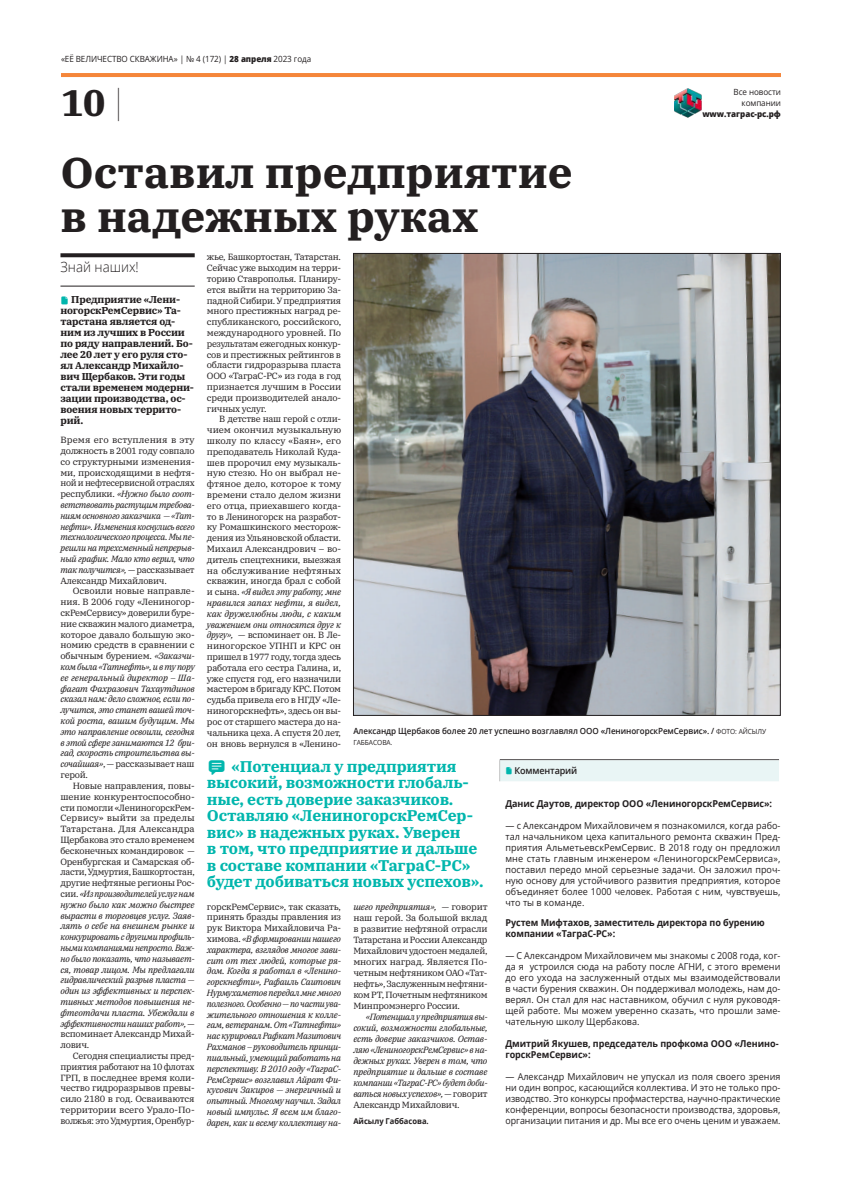
<style>
.page{position:relative;width:842px;height:1191px;background:#fff}
.page>*{position:absolute;margin:0;border:0;box-sizing:border-box;transform-origin:0 0}
.t1{font:700 43px/44px "IBM Plex Serif";color:#231f20}
.t2{font:700 37px "IBM Plex Serif";color:#231f20}
.t3{font:700 15.5px/16.5px "IBM Plex Serif";letter-spacing:-.01em;color:#00b6ad}
.t4{font:300 14px "Open Sans";color:#231f20;scale:.95 1}
.t5{font:700 10px/11px "IBM Plex Serif";letter-spacing:-.02em;color:#231f20}
.t6{font:9.5px/11px "Open Sans";color:#231f20;text-align:justify;scale:.95 1}
.t7{font:9.5px/11px "Open Sans";color:#231f20;text-align:justify;scale:.94 1}
.t8{font:700 9.5px/11px "Open Sans";letter-spacing:-.01em;color:#231f20;scale:.95 1}
.t9{font:600 9.5px "Open Sans";letter-spacing:-.02em;color:#231f20;scale:.95 1}
.t10{font:italic 9px/10.8px "IBM Plex Serif";letter-spacing:-.03em;color:#231f20;text-align:justify}
.t11{font:9px/10.8px "IBM Plex Serif";letter-spacing:-.03em;color:#231f20;text-align:justify}
.t12{font:600 8.5px "Open Sans";letter-spacing:-.01em;color:#231f20;scale:.95 1}
.t13{font:8.5px/11px "Open Sans";letter-spacing:-.01em;color:#231f20;text-align:right;scale:.95 1}
.t14{font:800 8.5px "Open Sans";letter-spacing:-.01em;color:#231f20;scale:.95 1}
.t15{font:700 8px "Open Sans";color:#231f20;scale:.95 1}
.t16{font:7px "Open Sans";letter-spacing:-.01em;color:#231f20;scale:.95 1}
.s1{font-weight:800}
.s2{font-weight:100}
.s3{font-style:italic}
.s4{font-style:normal}
.s5{font-weight:400;font-size:7px}
</style>
<div class="page">
<hr style="left:61px;top:73px;width:720px;height:4px;background:#f5863a">
<img style="left:674px;top:88px;width:28px;height:30px">
<svg style="left:60px;top:253px;width:135px;height:4px"></svg>
<hr style="left:60px;top:286px;width:135px;height:1px;background:#231f20">
<img style="left:355px;top:255px;width:423px;height:458px">
<hr style="left:500px;top:759px;width:279px;height:1px;background:#231f20">
<div style="left:500px;top:760px;width:279px;height:21px;background:#e9f5f5"></div>
<p class="t13" style="left:61px;top:53px;width:265px">«ЕЁ ВЕЛИЧЕСТВО СКВАЖИНА» | № 4 (172) | <span class="s1">28 апреля</span> 2023 года</p>
<h2 class="t2" style="left:61px;top:73px;width:63px">10 <span class="s2">|</span></h2>
<p class="t13" style="left:733px;top:86px;width:51px">Все новости компании</p>
<p class="t14" style="left:702px;top:107px;width:84px">www.таграс-рс.рф</p>
<h1 class="t1" style="left:60px;top:147px;width:514px">Оставил предприятие в надежных руках</h1>
<p class="t11" style="left:207px;top:251px;width:136px">жье, Башкортостан, Татарстан.<br>Сейчас уже выходим на терри&shy;торию Ставрополья. Планиру&shy;ется выйти на территорию За&shy;падной Сибири. У предприятия много престижных наград ре&shy;спубликанского, российского, международного уровней. По результатам ежегодных конкур&shy;сов и престижных рейтингов в области гидроразрыва пласта ООО «ТаграС-РС» из года в год признается лучшим в России среди производителей анало&shy;гичных услуг.</p>
<p class="t11" style="left:207px;top:413px;width:136px;text-indent:12px">В детстве наш герой с отли&shy;чием окончил музыкальную школу по классу «Баян», его преподаватель Николай Куда&shy;шев пророчил ему музыкаль&shy;ную стезю. Но он выбрал не&shy;фтяное дело, которое к тому времени стало делом жизни его отца, приехавшего когда&shy;то в Лениногорск на разработ&shy;ку Ромашкинского месторож&shy;дения из Ульяновской области.<br>Михаил Александрович – во&shy;дитель спецтехники, выезжая на обслуживание нефтяных скважин, иногда брал с собой и сына. <span class="s3">«Я видел эту работу, мне нравился запах нефти, я видел, как дружелюбны люди, с каким уважением они относятся друг к другу»,</span> — вспоминает он. В Ле&shy;ниногорское УПНП и КРС он пришел в 1977 году, тогда здесь работала его сестра Галина, и, уже спустя год, его назначили мастером в бригаду КРС. Потом судьба привела его в НГДУ «Ле&shy;ниногорскнефть», здесь он вы&shy;рос от старшего мастера до на&shy;чальника цеха. А спустя 20 лет, он вновь вернулся в «Ленино-</p>
<p class="t9" style="left:515px;top:764px;width:67px">Комментарий</p>
<p class="t8" style="left:505px;top:797px;width:282px">Данис Даутов, директор ООО «ЛениногорскРемСервис»:</p>
<p class="t6" style="left:505px;top:819px;width:291px">— с Александром Михайловичем я познакомился, когда рабо&shy;тал начальником цеха капитального ремонта скважин Пред&shy;приятия АльметьевскРемСервис. В 2018 году он предложил мне стать главным инженером «ЛениногорскРемСервиса», поставил передо мной серьезные задачи. Он заложил проч&shy;ную основу для устойчивого развития предприятия, которое объединяет более 1000 человек. Работая с ним, чувствуешь, что ты в команде.</p>
<p class="t8" style="left:505px;top:917px;width:275px">Рустем Мифтахов, заместитель директора по бурению компании «ТаграС-РС»:</p>
<p class="t7" style="left:505px;top:950px;width:294px">— С Александром Михайловичем мы знакомы с 2008 года, ког&shy;да я устроился сюда на работу после АГНИ, с этого времени до его ухода на заслуженный отдых мы взаимодействовали в части бурения скважин. Он поддерживал молодежь, нам до&shy;верял. Он стал для нас наставником, обучил с нуля руководя&shy;щей работе. Мы можем уверенно сказать, что прошли заме&shy;чательную школу Щербакова.</p>
<p class="t8" style="left:505px;top:1038px;width:289px">Дмитрий Якушев, председатель профкома ООО «Ленино&shy;горскРемСервис»:</p>
<p class="t6" style="left:505px;top:1071px;width:291px">— Александр Михайлович не упускал из поля своего зрения ни один вопрос, касающийся коллектива. И это не только про&shy;изводство. Это конкурсы профмастерства, научно-практические конференции, вопросы безопасности производства, здоровья, организации питания и др. Мы все его очень ценим и уважаем.</p>
<h3 class="t4" style="left:60px;top:257px;width:84px">Знай наших!</h3>
<p class="t5" style="left:60px;top:293px;width:135px;text-indent:11px">Предприятие «Лени&shy;ногорскРемСервис» Та&shy;тарстана является од&shy;ним из лучших в России по ряду направлений. Бо&shy;лее 20 лет у его руля сто&shy;ял Александр Михайло&shy;вич Щербаков. Эти годы стали временем модерни&shy;зации производства, ос&shy;воения новых террито&shy;рий.</p>
<p class="t10" style="left:60px;top:434px;width:136px"><span class="s4">Время его вступления в эту должность в 2001 году совпало со структурными изменения&shy;ми, происходящими в нефтя&shy;ной и нефтесервисной отраслях республики.</span> «Нужно было соот&shy;ветствовать растущим требова&shy;ниям основного заказчика — «Тат&shy;нефти». Изменения коснулись всего технологического процесса. Мы пе&shy;решли на трехсменный непрерыв&shy;ный график. Мало кто верил, что так получится», <span class="s4">— рассказывает Александр Михайлович.</span></p>
<p class="t10" style="left:60px;top:585px;width:136px;text-indent:12px"><span class="s4">Освоили новые направле&shy;ния. В 2006 году «Лениногор&shy;скРемСервису» доверили буре&shy;ние скважин малого диаметра, которое давало большую эко&shy;номию средств в сравнении с обычным бурением.</span> «Заказчи&shy;ком была «Татнефть», и в ту пору ее генеральный директор – Ша&shy;фагат Фахразович Тахаутдинов сказал нам: дело сложное, если по&shy;лучится, это станет вашей точ&shy;кой роста, вашим будущим. Мы это направление освоили, сегодня в этой сфере занимаются 12 бри&shy;гад, скорость строительства вы&shy;сочайшая»<span class="s4">, — рассказывает наш герой.</span></p>
<p class="t10" style="left:60px;top:779px;width:136px;text-indent:12px"><span class="s4">Новые направления, повы&shy;шение конкурентоспособно&shy;сти помогли «ЛениногорскРем-Сервису» выйти за пределы Татарстана. Для Александра Щербакова это стало временем бесконечных командировок — Оренбургская и Самарская об&shy;ласти, Удмуртия, Башкортостан, другие нефтяные регионы Рос&shy;сии.</span> «Из производителей услуг нам нужно было как можно быстрее вырасти в торговцев услуг. Заяв&shy;лять о себе на внешнем рынке и конкурировать с другими профиль&shy;ными компаниями непросто. Важ&shy;но было показать, что называет&shy;ся, товар лицом. Мы предлагали гидравлический разрыв пласта — один из эффективных и перспек&shy;тивных методов повышения не&shy;фтеотдачи пласта. Убеждали в эффективности наших работ», <span class="s4">— вспоминает Александр Михай&shy;лович.</span></p>
<p class="t11" style="left:60px;top:1049px;width:136px;text-indent:12px">Сегодня специалисты пред&shy;приятия работают на 10 флотах ГРП, в последнее время коли&shy;чество гидроразрывов превы&shy;сило 2180 в год. Осваиваются территории всего Урало-По&shy;волжья: это Удмуртия, Оренбур-</p>
<p class="t12" style="left:353px;top:725px;width:436px">Александр Щербаков более 20 лет успешно возглавлял ООО «ЛениногорскРемСервис». / <span class="s5">ФОТО: АЙСЫЛУ</span></p>
<p class="t16" style="left:353px;top:737px;width:43px">ГАББАСОВА.</p>
<p class="t3" style="left:207px;top:756px;width:278px;text-indent:25px">«Потенциал у предприятия высокий, возможности глобаль&shy;ные, есть доверие заказчиков.<br>Оставляю «ЛениногорскРемСер&shy;вис» в надежных руках. Уверен<br>в том, что предприятие и дальше в составе компании «ТаграС-РС» будет добиваться новых успехов».</p>
<p class="t10" style="left:207px;top:900px;width:136px"><span class="s4">горскРемСервис», так сказать, принять бразды правления из рук Виктора Михайловича Ра&shy;химова.</span> «В формировании нашего характера, взглядов многое зави&shy;сит от тех людей, которые ря&shy;дом. Когда я работал в «Ленино&shy;горскнефти», Рафаиль Саитович Нурмухаметов передал мне много полезного. Особенно — по части ува&shy;жительного отношения к колле&shy;гам, ветеранам. От «Татнефти» нас курировал Рафкат Мазитович Рахманов – руководитель принци&shy;пиальный, умеющий работать на перспективу. В 2010 году «ТаграС-РемСервис» возглавил Айрат Фи&shy;кусович Закиров — энергичный и опытный. Многому научил. Задал новый импульс. Я всем им благо&shy;дарен, как и всему коллективу на-</p>
<p class="t11" style="left:353px;top:900px;width:136px"><span class="s3">шего предприятия»,</span> — говорит наш герой. За большой вклад в развитие нефтяной отрасли Татарстана и России Александр Михайлович удостоен медалей, многих наград. Является По&shy;четным нефтяником ОАО «Тат&shy;нефть», Заслуженным нефтяни&shy;ком РТ, Почетным нефтяником Минпромэнерго России.</p>
<p class="t10" style="left:353px;top:1010px;width:136px;text-indent:12px">«Потенциал у предприятия вы&shy;сокий, возможности глобальные, есть доверие заказчиков. Остав&shy;ляю «ЛениногорскРемСервис» в на&shy;дежных руках. Уверен в том, что предприятие и дальше в составе компании «ТаграС-РС» будет доби&shy;ваться новых успехов», <span class="s4">— говорит Александр Михайлович.</span></p>
<p class="t15" style="left:353px;top:1115px;width:81px">Айсылу Габбасова.</p>
</div>
